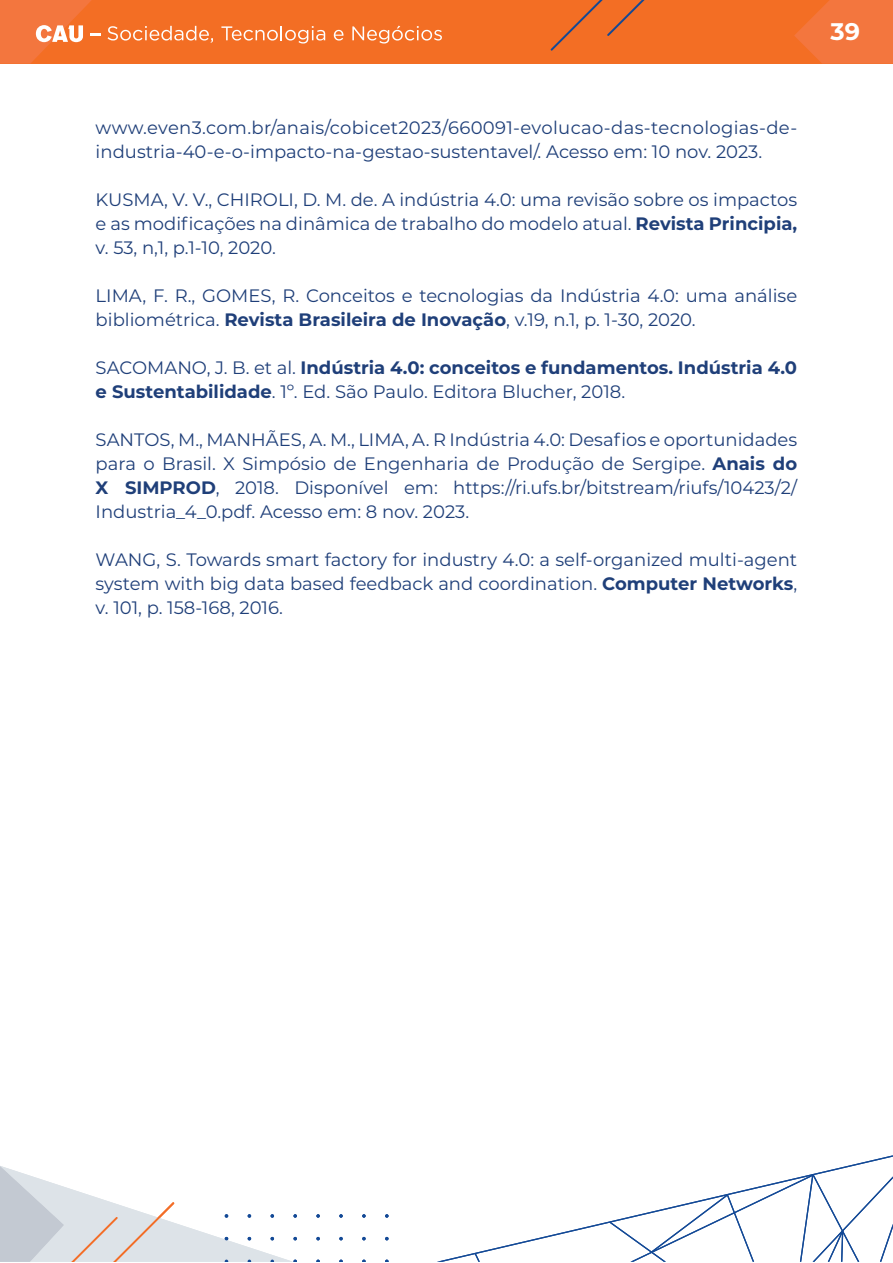
<style>
.page{position:relative;width:893px;height:1263px;background:#fff}
.page>*{position:absolute;margin:0;border:0;box-sizing:border-box;transform-origin:0 0}
.t1{font:700 24px "Montserrat";color:#fff}
.t2{font:18px/24px "Montserrat";color:#1f3f79;text-align:justify}
.t3{font:700 18px/24px "Montserrat";color:#1f3f79}
.s1{font-weight:700}
.s2{font-weight:400}
</style>
<div class="page">
<div style="left:0;top:0;width:893px;height:64px;background:#f36e24"></div>
<svg style="left:794px;top:0;width:99px;height:64px"></svg>
<svg style="left:550px;top:0;width:95px;height:51px"></svg>
<svg style="left:437px;top:1155px;width:456px;height:107px"></svg>
<svg style="left:475px;top:1253px;width:5px;height:9px"></svg>
<svg style="left:610px;top:1174px;width:283px;height:88px"></svg>
<svg style="left:316px;top:1214px;width:4px;height:4px"></svg>
<svg style="left:339px;top:1214px;width:4px;height:4px"></svg>
<svg style="left:362px;top:1214px;width:4px;height:4px"></svg>
<svg style="left:385px;top:1214px;width:4px;height:4px"></svg>
<svg style="left:316px;top:1237px;width:4px;height:3px"></svg>
<svg style="left:339px;top:1237px;width:4px;height:3px"></svg>
<svg style="left:362px;top:1237px;width:4px;height:3px"></svg>
<svg style="left:385px;top:1237px;width:4px;height:3px"></svg>
<svg style="left:0;top:1166px;width:297px;height:96px"></svg>
<svg style="left:108px;top:26px;width:105px;height:17px"></svg>
<svg style="left:221px;top:26px;width:104px;height:18px"></svg>
<svg style="left:334px;top:30px;width:9px;height:11px"></svg>
<svg style="left:352px;top:26px;width:90px;height:18px"></svg>
<svg style="left:0;top:0;width:100px;height:64px"></svg>
<p class="t2" style="left:96px;top:114px;width:703px">www.even3.com.br/anais/cobicet2023/660091-evolucao-das-tecnologias-de&shy;industria-40-e-o-impacto-na-gestao-sustentavel/. Acesso em: 10 nov. 2023.</p>
<p class="t2" style="left:96px;top:186px;width:703px">KUSMA, V. V., CHIROLI, D. M. de. A indústria 4.0: uma revisão sobre os impactos e as modificações na dinâmica de trabalho do modelo atual. <span class="s1">Revista Principia, </span>v. 53, n,1, p.1-10, 2020.</p>
<p class="t2" style="left:96px;top:282px;width:703px">LIMA, F. R., GOMES, R. Conceitos e tecnologias da Indústria 4.0: uma análise bibliométrica. <span class="s1">Revista Brasileira de Inovação</span>, v.19, n.1, p. 1-30, 2020.</p>
<p class="t3" style="left:96px;top:354px;width:703px"><span class="s2">SACOMANO, J. B. et al.</span> Indústria 4.0: conceitos e fundamentos. Indústria 4.0 e Sustentabilidade<span class="s2">. 1º. Ed. São Paulo. Editora Blucher, 2018.</span></p>
<p class="t2" style="left:96px;top:426px;width:703px">SANTOS, M., MANHÃES, A. M., LIMA, A. R Indústria 4.0: Desafios e oportunidades para o Brasil. X Simpósio de Engenharia de Produção de Sergipe. <span class="s1">Anais do X SIMPROD</span>, 2018. Disponível em: https://ri.ufs.br/bitstream/riufs/10423/2/ Industria_4_0.pdf. Acesso em: 8 nov. 2023.</p>
<p class="t2" style="left:96px;top:546px;width:703px">WANG, S. Towards smart factory for industry 4.0: a self-organized multi-agent system with big data based feedback and coordination. <span class="s1">Computer Networks</span>, v. 101, p. 158-168, 2016.</p>
<h1 class="t1" style="left:830px;top:14px;width:31px">39</h1>
</div>
